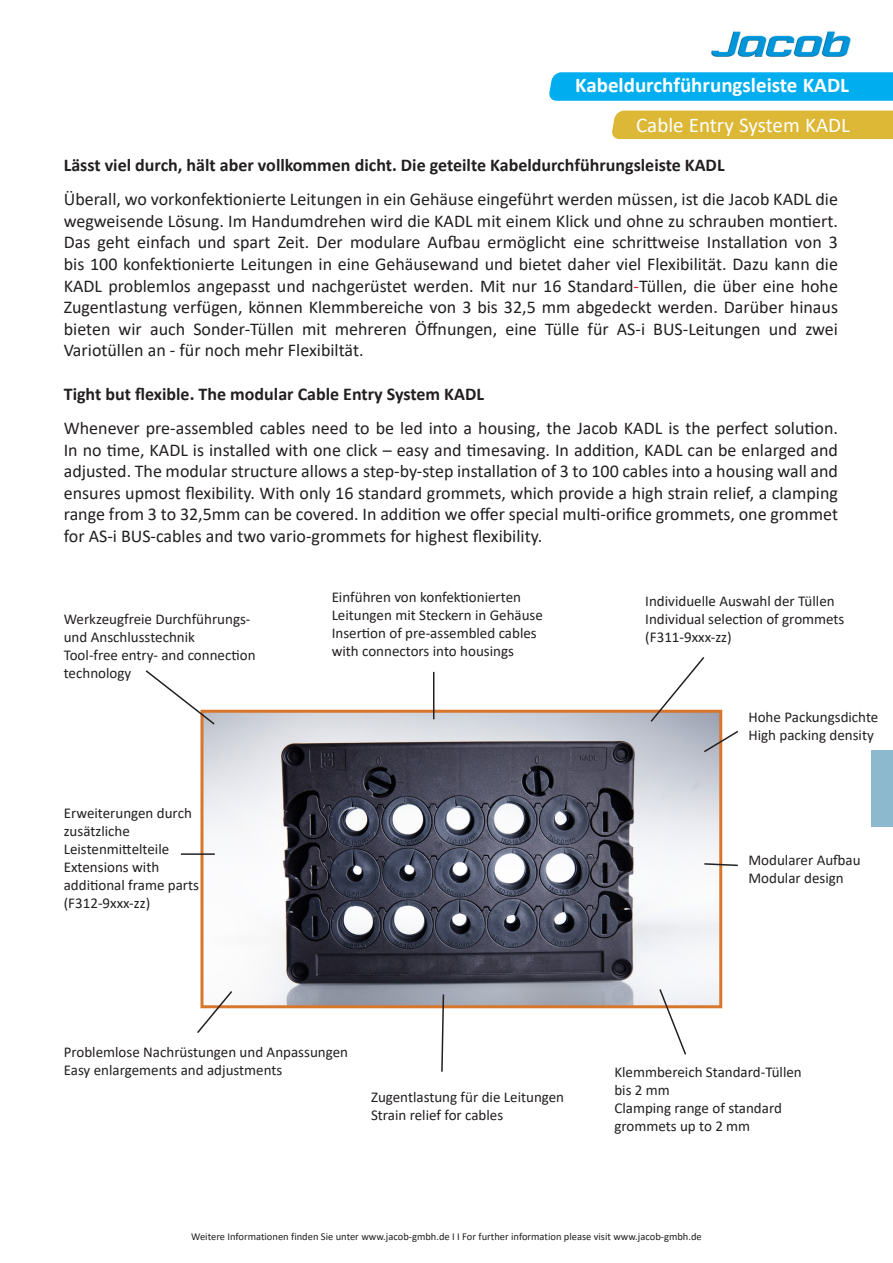
<style>
.page{position:relative;width:893px;height:1263px;background:#fff}
.page>*{position:absolute;margin:0;border:0;box-sizing:border-box;transform-origin:0 0}
.Bezeichnung_Blau{font:700 21px "Calibri";color:#fff}
.Bezeichnung_Blau-2{font:21px "Calibri";color:#fff}
.t1{font:18px/21.6px "Calibri";color:#231f20;text-align:justify}
.t2{font:700 18px "Calibri";color:#231f20}
.t3{font:15px/18px "Calibri";color:#231f20}
.t4{font:10.5px "Calibri";color:#231f20}
.s1{color:#d1232a}
</style>
<div class="page">
<img style="left:204px;top:714px;width:514px;height:290px">
<div style="left:200px;top:710px;width:522px;height:298px;border:3px solid #d8762b"></div>
<svg style="left:145px;top:670px;width:71px;height:56px"></svg>
<hr style="left:433px;top:672px;width:1px;height:47px;background:#231f20">
<svg style="left:649px;top:657px;width:57px;height:66px"></svg>
<hr style="left:181px;top:853px;width:34px;height:2px;background:#231f20">
<svg style="left:197px;top:989px;width:37px;height:44px"></svg>
<svg style="left:440px;top:993px;width:5px;height:79px"></svg>
<svg style="left:658px;top:987px;width:29px;height:68px"></svg>
<svg style="left:703px;top:862px;width:35px;height:5px"></svg>
<svg style="left:702px;top:729px;width:36px;height:25px"></svg>
<svg style="left:549px;top:72px;width:344px;height:29px;background:#06b0ef"></svg>
<div style="left:612px;top:111px;width:281px;height:28px;background:#ddb736"></div>
<img style="left:711px;top:31px;width:140px;height:26px">
<div style="left:872px;top:750px;width:21px;height:77px;background:#8cb9ce"></div>
<p class="Bezeichnung_Blau" style="left:575px;top:70px;width:275px">Kabeldurchführungsleiste KADL</p>
<p class="Bezeichnung_Blau-2" style="left:636px;top:110px;width:215px">Cable Entry System KADL</p>
<p class="t2" style="left:64px;top:152px;width:662px">Lässt viel durch, hält aber vollkommen dicht. Die geteilte Kabeldurchführungsleiste KADL</p>
<p class="t1" style="left:64px;top:188px;width:776px">Überall, wo vorkonfektionierte Leitungen in ein Gehäuse eingeführt werden müssen, ist die Jacob KADL die wegweisende Lösung. Im Handumdrehen wird die KADL mit einem Klick und ohne zu schrauben montiert.<br>Das geht einfach und spart Zeit. Der modulare Aufbau ermöglicht eine schrittweise Installation von 3 bis 100 konfektionierte Leitungen in eine Gehäusewand und bietet daher viel Flexibilität. Dazu kann die KADL problemlos angepasst und nachgerüstet werden. Mit nur 16 Standard<span class="s1">-</span>Tüllen, die über eine hohe Zugentlastung verfügen, können Klemmbereiche von 3 bis 32,5 mm abgedeckt werden. Darüber hinaus bieten wir auch Sonder-Tüllen mit mehreren Öffnungen, eine Tülle für AS-i BUS-Leitungen und zwei Variotüllen an - für noch mehr Flexibiltät.</p>
<p class="t2" style="left:64px;top:381px;width:422px">Tight but flexible. The modular Cable Entry System KADL</p>
<p class="t1" style="left:64px;top:417px;width:776px">Whenever pre-assembled cables need to be led into a housing, the Jacob KADL is the perfect solution.<br>In no time, KADL is installed with one click – easy and timesaving. In addition, KADL can be enlarged and adjusted. The modular structure allows a step-by-step installation of 3 to 100 cables into a housing wall and ensures upmost flexibility. With only 16 standard grommets, which provide a high strain relief, a clamping range from 3 to 32,5mm can be covered. In addition we offer special multi-orifice grommets, one grommet for AS-i BUS-cables and two vario-grommets for highest flexibility.</p>
<p class="t3" style="left:64px;top:609px;width:188px">Werkzeugfreie Durchführungs&shy;und Anschlusstechnik</p>
<p class="t3" style="left:64px;top:645px;width:193px">Tool-free entry- and connection technology</p>
<p class="t3" style="left:64px;top:804px;width:130px">Erweiterungen durch zusätzliche</p>
<p class="t3" style="left:64px;top:840px;width:107px">Leistenmittelteile</p>
<p class="t3" style="left:64px;top:858px;width:97px">Extensions with</p>
<p class="t3" style="left:64px;top:876px;width:137px">additional frame parts</p>
<p class="t3" style="left:64px;top:894px;width:88px">(F312-9xxx-zz)</p>
<p class="t3" style="left:332px;top:587px;width:191px">Einführen von konfektionierten</p>
<p class="t3" style="left:332px;top:605px;width:213px">Leitungen mit Steckern in Gehäuse</p>
<p class="t3" style="left:332px;top:623px;width:207px">Insertion of pre-assembled cables with connectors into housings</p>
<p class="t3" style="left:645px;top:591px;width:191px">Individuelle Auswahl der Tüllen</p>
<p class="t3" style="left:645px;top:609px;width:201px">Individual selection of grommets</p>
<p class="t3" style="left:645px;top:627px;width:88px">(F311-9xxx-zz)</p>
<p class="t3" style="left:748px;top:708px;width:132px">Hohe Packungsdichte</p>
<p class="t3" style="left:748px;top:726px;width:127px">High packing density</p>
<p class="t3" style="left:748px;top:851px;width:114px">Modularer Aufbau</p>
<p class="t3" style="left:748px;top:869px;width:97px">Modular design</p>
<p class="t3" style="left:64px;top:1043px;width:286px">Problemlose Nachrüstungen und Anpassungen</p>
<p class="t3" style="left:64px;top:1061px;width:220px">Easy enlargements and adjustments</p>
<p class="t3" style="left:371px;top:1088px;width:195px">Zugentlastung für die Leitungen</p>
<p class="t3" style="left:371px;top:1106px;width:134px">Strain relief for cables</p>
<p class="t3" style="left:614px;top:1062px;width:189px">Klemmbereich Standard-Tüllen</p>
<p class="t3" style="left:614px;top:1080px;width:57px">bis 2 mm</p>
<p class="t3" style="left:614px;top:1098px;width:169px">Clamping range of standard grommets up to 2 mm</p>
<p class="t4" style="left:191px;top:1229px;width:512px">Weitere Informationen finden Sie unter www.jacob-gmbh.de I I For further information please visit www.jacob-gmbh.de</p>
</div>
